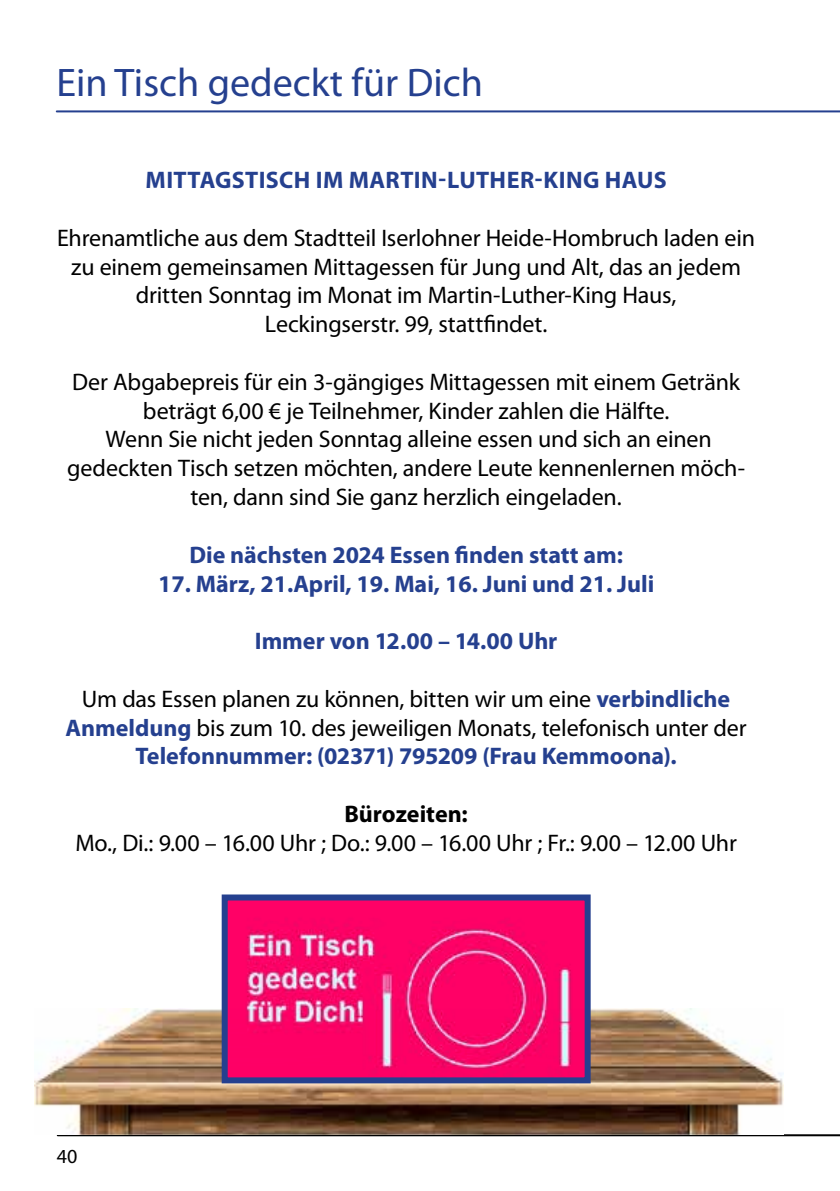
<style>
.page{position:relative;width:840px;height:1191px;background:#fff}
.page>*{position:absolute;margin:0;border:0;box-sizing:border-box;transform-origin:0 0}
.t1{font:40px "Myriad Pro";color:#25408f}
.t2{font:24px/28.8px "Myriad Pro";letter-spacing:-.005em;color:#000;text-align:center}
.t3{font:700 24px "Myriad Pro";color:#25408f}
.t4{font:700 24px "Myriad Pro";color:#000}
.t5{font:20px "Myriad Pro";color:#000}
.s1{font-weight:700;color:#25408f}
</style>
<div class="page">
<hr style="left:57px;top:110px;width:782px;height:2px;background:#25408f">
<hr style="left:58px;top:1134px;width:781px;height:2px;background:#000">
<img style="left:35px;top:1008px;width:748px;height:126px">
<img style="left:228px;top:901px;width:355px;height:175px">
<div style="left:221px;top:894px;width:369px;height:189px;border:6px solid #25408f"></div>
<h1 class="t1" style="left:56px;top:61px;width:428px">Ein Tisch gedeckt für Dich</h1>
<p class="t3" style="left:145px;top:167px;width:522px">MITTAGSTISCH IM MARTIN-LUTHER-KING HAUS</p>
<p class="t2" style="left:57px;top:224px;width:699px">Ehrenamtliche aus dem Stadtteil Iserlohner Heide-Hombruch laden ein zu einem gemeinsamen Mittagessen für Jung und Alt, das an jedem dritten Sonntag im Monat im Martin-Luther-King Haus,<br>Leckingserstr. 99, stattfindet.</p>
<p class="t2" style="left:67px;top:368px;width:679px">Der Abgabepreis für ein 3-gängiges Mittagessen mit einem Getränk beträgt 6,00 € je Teilnehmer, Kinder zahlen die Hälfte.<br>Wenn Sie nicht jeden Sonntag alleine essen und sich an einen gedeckten Tisch setzen möchten, andere Leute kennenlernen möch&shy;ten, dann sind Sie ganz herzlich eingeladen.</p>
<p class="t3" style="left:189px;top:541px;width:435px">Die nächsten 2024 Essen finden statt am:</p>
<p class="t3" style="left:158px;top:570px;width:497px">17. März, 21.April, 19. Mai, 16. Juni und 21. Juli</p>
<p class="t3" style="left:255px;top:627px;width:304px">Immer von 12.00 – 14.00 Uhr</p>
<p class="t2" style="left:66px;top:685px;width:682px">Um das Essen planen zu können, bitten wir um eine <span class="s1">verbindliche<br>Anmeldung</span> bis zum 10. des jeweiligen Monats, telefonisch unter der<br><span class="s1">Telefonnummer: (02371) 795209 (Frau Kemmoona).</span></p>
<p class="t4" style="left:344px;top:800px;width:125px">Bürozeiten:</p>
<p class="t2" style="left:75px;top:829px;width:662px">Mo., Di.: 9.00 – 16.00 Uhr ; Do.: 9.00 – 16.00 Uhr ; Fr.: 9.00 – 12.00 Uhr</p>
<p class="t5" style="left:57px;top:1145px;width:22px">40</p>
</div>
